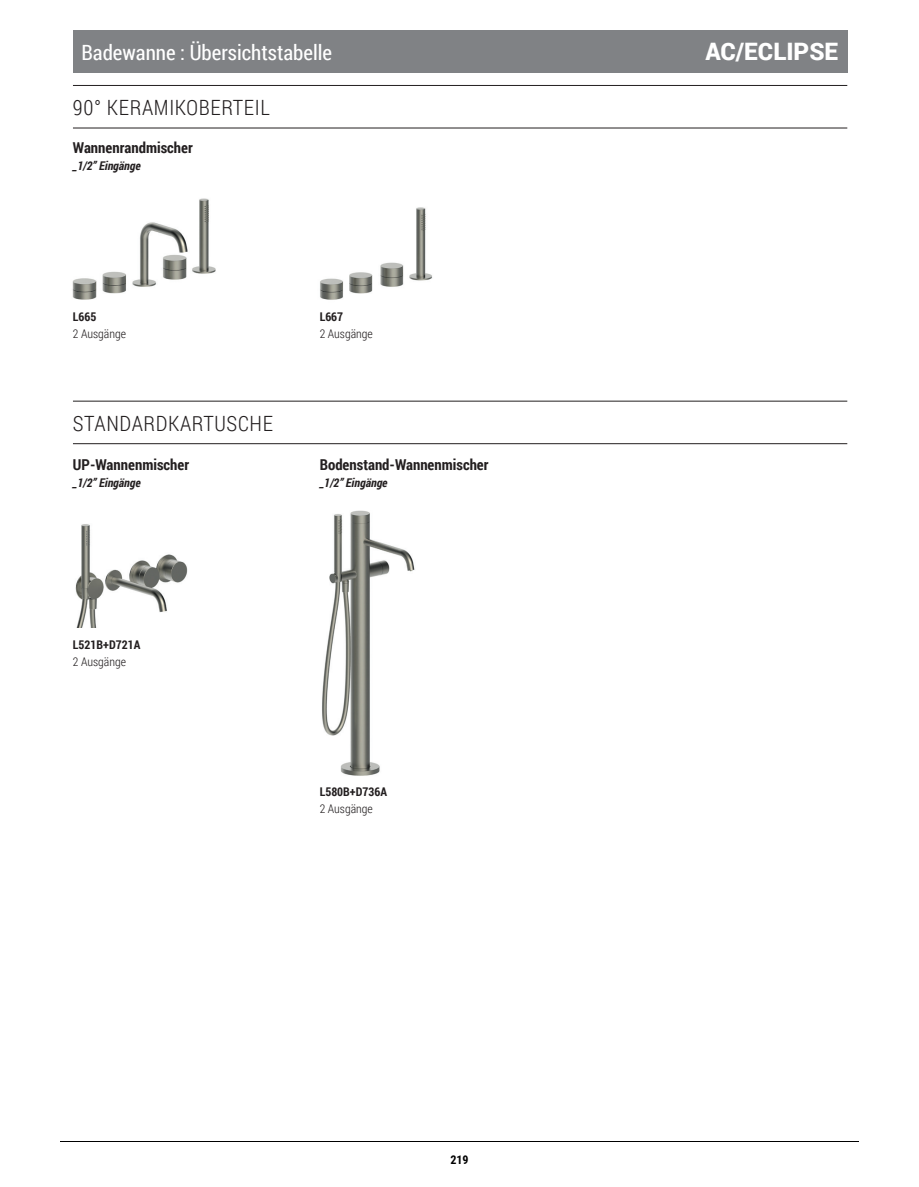
<style>
.page{position:relative;width:919px;height:1187px;background:#fff}
.page>*{position:absolute;margin:0;border:0;box-sizing:border-box;transform-origin:0 0}
.t1{font:900 24px "Roboto";color:#fff}
.t2{font:300 21px "Roboto Condensed";letter-spacing:.03em;color:#231f20}
.t3{font:21px "Roboto Condensed";color:#fff}
.t4{font:700 15px "Roboto Condensed";color:#231f20}
.t5{font:italic 700 12px "Roboto Condensed";color:#231f20}
.t6{font:300 12px "Roboto Condensed";color:#231f20}
.t7{font:700 12px "Roboto Condensed";color:#231f20}
.t8{font:700 12px "Roboto Condensed";color:#000}
</style>
<div class="page">
<div style="left:73px;top:30px;width:774px;height:42px;background:#808285"></div>
<hr style="left:73px;top:85px;width:774px;height:1px;background:#231f20">
<hr style="left:73px;top:128px;width:774px;height:1px;background:#231f20">
<img style="left:72px;top:198px;width:144px;height:102px">
<img style="left:320px;top:207px;width:112px;height:93px">
<img style="left:75px;top:524px;width:113px;height:103px">
<img style="left:322px;top:510px;width:93px;height:266px">
<hr style="left:73px;top:401px;width:774px;height:1px;background:#231f20">
<hr style="left:73px;top:443px;width:774px;height:1px;background:#231f20">
<hr style="left:60px;top:1141px;width:798px;height:1px;background:#000">
<h2 class="t3" style="left:81px;top:37px;width:252px">Badewanne : Übersichtstabelle</h2>
<h2 class="t2" style="left:73px;top:93px;width:198px">90° KERAMIKOBERTEIL</h2>
<p class="t4" style="left:73px;top:137px;width:121px">Wannenrandmischer</p>
<p class="t5" style="left:73px;top:157px;width:69px">_1/2” Eingänge</p>
<p class="t7" style="left:73px;top:308px;width:25px">L665</p>
<p class="t7" style="left:320px;top:308px;width:25px">L667</p>
<p class="t6" style="left:73px;top:325px;width:55px">2 Ausgänge</p>
<p class="t6" style="left:320px;top:325px;width:55px">2 Ausgänge</p>
<h2 class="t2" style="left:73px;top:408px;width:201px">STANDARDKARTUSCHE</h2>
<p class="t4" style="left:73px;top:453px;width:118px">UP-Wannenmischer</p>
<p class="t5" style="left:73px;top:474px;width:69px">_1/2” Eingänge</p>
<p class="t4" style="left:320px;top:453px;width:170px">Bodenstand-Wannenmischer</p>
<p class="t5" style="left:320px;top:474px;width:69px">_1/2” Eingänge</p>
<p class="t7" style="left:73px;top:636px;width:69px">L521B+D721A</p>
<p class="t6" style="left:73px;top:653px;width:55px">2 Ausgänge</p>
<p class="t7" style="left:320px;top:782px;width:69px">L580B+D736A</p>
<p class="t6" style="left:320px;top:800px;width:55px">2 Ausgänge</p>
<p class="t8" style="left:450px;top:1153px;width:20px">219</p>
<h1 class="t1" style="left:705px;top:34px;width:134px">AC/ECLIPSE</h1>
</div>
